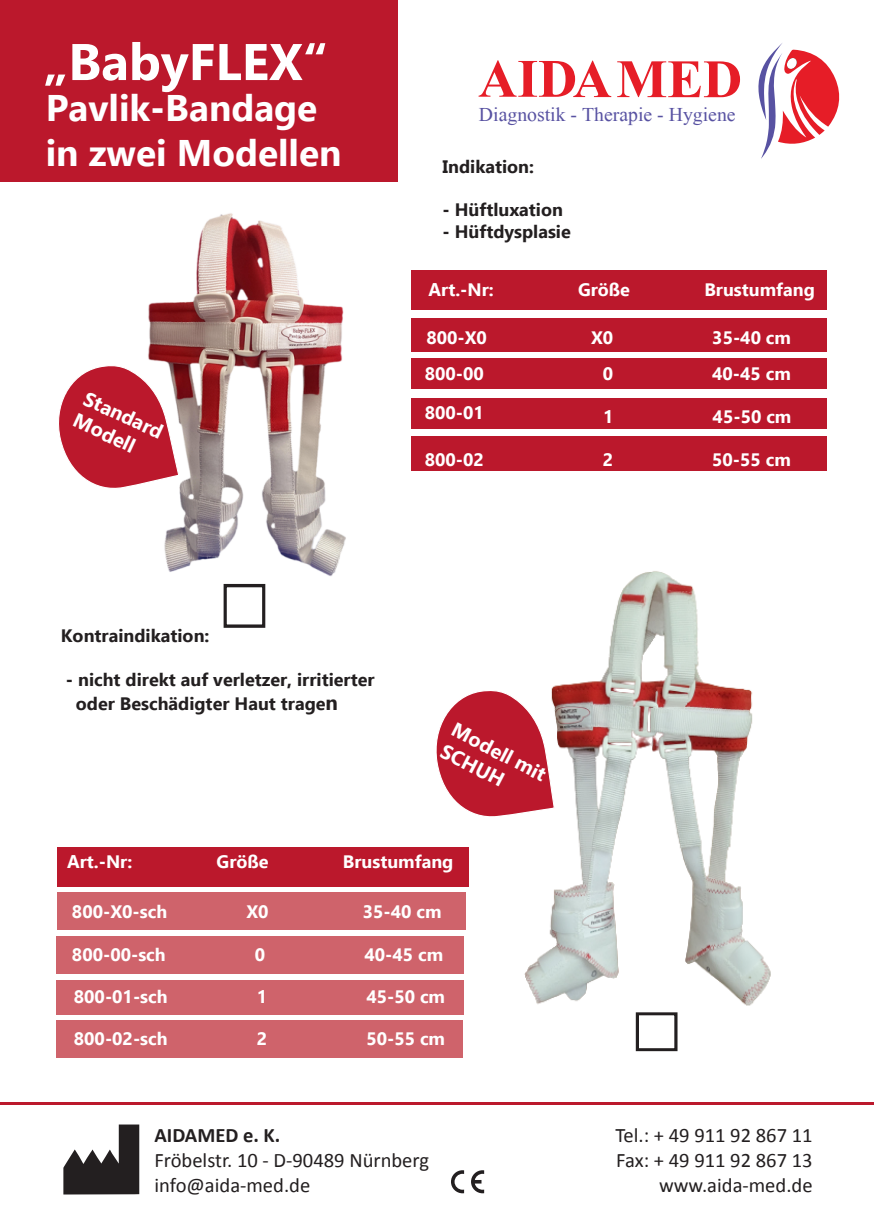
<style>
.page{position:relative;width:874px;height:1225px;background:#fff}
.page>*{position:absolute;margin:0;border:0;box-sizing:border-box;transform-origin:0 0}
.t1{font:700 51.4px "Ebrima";color:#fff}
.t2{font:700 37px/44.4px "Ebrima";color:#fff}
.t3{font:23.8px "Shonar Bangla";color:#5852a2}
.t4{font:20.6px/25.2px "Calibri";color:#231f20}
.t5{font:700 20.6px "Calibri";color:#231f20}
.t6{font:700 20px/23.8px "Ebrima";color:#fff}
.t7{font:700 18px "Ebrima";color:#fff}
.t8{font:700 18px/24.2px "Ebrima";color:#231f20}
.s1{font-size:20.6px}
</style>
<div class="page">
<img style="left:428px;top:571px;width:445px;height:534px">
<img style="left:148px;top:169px;width:250px;height:459px">
<div style="left:0;top:0;width:397px;height:182px;background:#bb182c"></div>
<hr style="left:0;top:1101px;width:873px;height:3px;background:#bb182c">
<svg style="left:451px;top:1170px;width:13px;height:23px"></svg>
<svg style="left:471px;top:1170px;width:13px;height:23px"></svg>
<svg style="left:63px;top:1124px;width:76px;height:70px"></svg>
<svg style="left:617px;top:61px;width:122px;height:36px"></svg>
<svg style="left:478px;top:60px;width:133px;height:37px"></svg>
<svg style="left:758px;top:43px;width:82px;height:116px"></svg>
<svg style="left:786px;top:58px;width:10px;height:11px"></svg>
<div style="left:411px;top:270px;width:415px;height:40px;background:#bb182c"></div>
<div style="left:411px;top:318px;width:415px;height:34px;background:#bb182c"></div>
<div style="left:411px;top:358px;width:415px;height:31px;background:#bb182c"></div>
<div style="left:411px;top:398px;width:415px;height:30px;background:#bb182c"></div>
<div style="left:411px;top:436px;width:415px;height:35px;background:#bb182c"></div>
<svg style="left:58px;top:353px;width:122px;height:148px"></svg>
<div style="left:57px;top:893px;width:408px;height:37px;background:#cf636b"></div>
<div style="left:57px;top:936px;width:407px;height:37px;background:#cf636b"></div>
<div style="left:57px;top:979px;width:406px;height:35px;background:#cf636b"></div>
<div style="left:56px;top:1020px;width:406px;height:37px;background:#cf636b"></div>
<div style="left:57px;top:846px;width:411px;height:40px;background:#bb182c"></div>
<svg style="left:428px;top:681px;width:127px;height:145px"></svg>
<div style="left:223px;top:584px;width:42px;height:44px;background:#fff;border:3px solid #231f20"></div>
<div style="left:635px;top:1012px;width:42px;height:39px;background:#fff;border:3px solid #231f20"></div>
<h1 class="t1" style="left:43px;top:24px;width:286px">„BabyFLEX“</h1>
<h2 class="t2" style="left:46px;top:88px;width:297px">Pavlik-Bandage in zwei Modellen</h2>
<p class="t6" style="left:90px;top:386px;width:87px;rotate:25deg">Standard<br>Modell</p>
<h3 class="t3" style="left:478px;top:102px;width:258px">Diagnostik - Therapie - Hygiene</h3>
<p class="t8" style="left:442px;top:154px;width:93px">Indikation:</p>
<p class="t8" style="left:442px;top:197px;width:122px">- Hüftluxation</p>
<p class="t8" style="left:442px;top:219px;width:130px">- Hüftdysplasie</p>
<p class="t7" style="left:428px;top:278px;width:67px">Art.-Nr:</p>
<p class="t7" style="left:577px;top:278px;width:53px">Größe</p>
<p class="t7" style="left:704px;top:278px;width:112px">Brustumfang</p>
<p class="t7" style="left:426px;top:325px;width:62px">800-X0</p>
<p class="t7" style="left:590px;top:325px;width:24px">X0</p>
<p class="t7" style="left:712px;top:325px;width:80px">35-40 cm</p>
<p class="t7" style="left:424px;top:362px;width:61px">800-00</p>
<p class="t7" style="left:602px;top:362px;width:12px">0</p>
<p class="t7" style="left:711px;top:362px;width:80px">40-45 cm</p>
<p class="t7" style="left:424px;top:401px;width:61px">800-01</p>
<p class="t7" style="left:603px;top:405px;width:12px">1</p>
<p class="t7" style="left:712px;top:405px;width:80px">45-50 cm</p>
<p class="t7" style="left:424px;top:447px;width:61px">800-02</p>
<p class="t7" style="left:602px;top:447px;width:12px">2</p>
<p class="t7" style="left:711px;top:447px;width:80px">50-55 cm</p>
<p class="t8" style="left:61px;top:625px;width:150px">Kontraindikation:</p>
<p class="t8" style="left:76px;top:666px;width:300px;text-indent:-10px">- nicht direkt auf verletzer, irritierter oder Beschädigter Haut trage<span class="s1">n</span></p>
<p class="t6" style="left:458px;top:717px;width:105px;rotate:27deg">Modell mit<br>SCHUH</p>
<p class="t7" style="left:67px;top:849px;width:67px">Art.-Nr:</p>
<p class="t7" style="left:216px;top:849px;width:53px">Größe</p>
<p class="t7" style="left:343px;top:849px;width:112px">Brustumfang</p>
<p class="t7" style="left:72px;top:899px;width:97px">800-X0-sch</p>
<p class="t7" style="left:246px;top:899px;width:24px">X0</p>
<p class="t7" style="left:362px;top:899px;width:80px">35-40 cm</p>
<p class="t7" style="left:72px;top:943px;width:95px">800-00-sch</p>
<p class="t7" style="left:255px;top:943px;width:12px">0</p>
<p class="t7" style="left:364px;top:943px;width:80px">40-45 cm</p>
<p class="t7" style="left:74px;top:985px;width:95px">800-01-sch</p>
<p class="t7" style="left:257px;top:985px;width:12px">1</p>
<p class="t7" style="left:366px;top:985px;width:80px">45-50 cm</p>
<p class="t7" style="left:74px;top:1027px;width:95px">800-02-sch</p>
<p class="t7" style="left:257px;top:1027px;width:12px">2</p>
<p class="t7" style="left:366px;top:1027px;width:80px">50-55 cm</p>
<p class="t5" style="left:154px;top:1121px;width:127px">AIDAMED e. K.</p>
<p class="t4" style="left:154px;top:1147px;width:276px">Fröbelstr. 10 - D-90489 Nürnberg info@aida-med.de</p>
<p class="t4" style="left:615px;top:1122px;width:199px;text-align:right">Tel.: + 49 911 92 867 11<br>Fax: + 49 911 92 867 13 www.aida-med.de</p>
</div>
